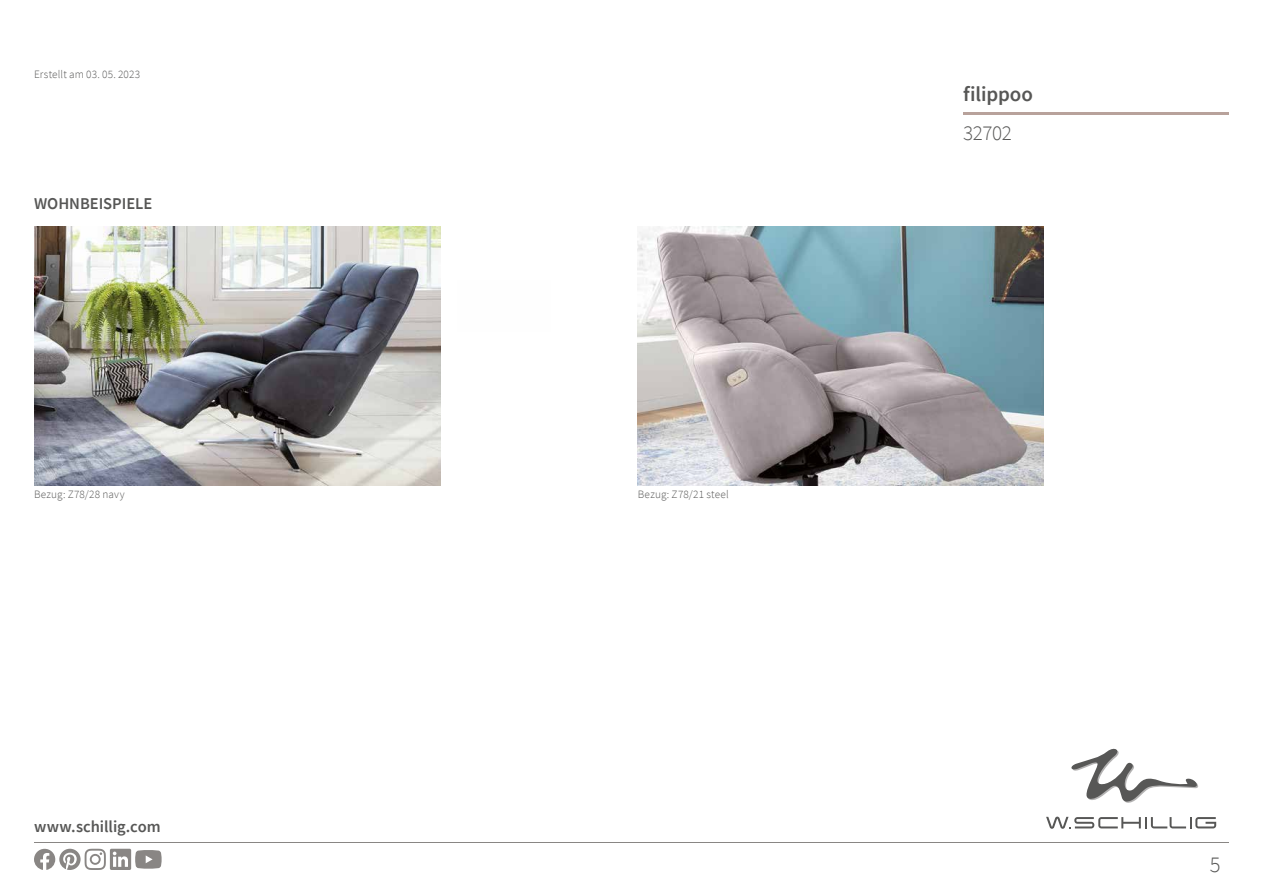
<style>
.page{position:relative;width:1263px;height:893px;background:#fff}
.page>*{position:absolute;margin:0;border:0;box-sizing:border-box;transform-origin:0 0}
.t1{font:300 22.5px "Source Sans Pro";color:#575756}
.t2{font:600 21px "Source Sans Pro";letter-spacing:-.005em;color:#575756}
.t3{font:300 21px "Source Sans Pro";letter-spacing:-.015em;color:#575756}
.t4{font:600 16.5px "Source Sans Pro";color:#575756}
.t5{font:300 11.25px "Source Sans Pro";letter-spacing:.015em;color:#575756}
</style>
<div class="page">
<hr style="left:34px;top:842px;width:1195px;height:1px;background:#898684">
<hr style="left:963px;top:113px;width:266px;height:2px;background:#b8a29b">
<img style="left:34px;top:226px;width:406px;height:259px">
<img style="left:638px;top:226px;width:406px;height:259px">
<svg style="left:34px;top:849px;width:128px;height:21px"></svg>
<svg style="left:1071px;top:749px;width:128px;height:54px"></svg>
<svg style="left:1046px;top:817px;width:170px;height:12px"></svg>
<p class="t5" style="left:34px;top:67px;width:108px">Erstellt am 03. 05. 2023</p>
<h3 class="t4" style="left:34px;top:193px;width:120px">WOHNBEISPIELE</h3>
<p class="t5" style="left:34px;top:487px;width:92px">Bezug: Z78/28 navy</p>
<p class="t5" style="left:638px;top:487px;width:92px">Bezug: Z78/21 steel</p>
<h3 class="t4" style="left:34px;top:816px;width:128px">www.schillig.com</h3>
<h2 class="t2" style="left:963px;top:80px;width:71px">filippoo</h2>
<h2 class="t3" style="left:963px;top:120px;width:50px">32702</h2>
<h1 class="t1" style="left:1210px;top:850px;width:12px">5</h1>
</div>
